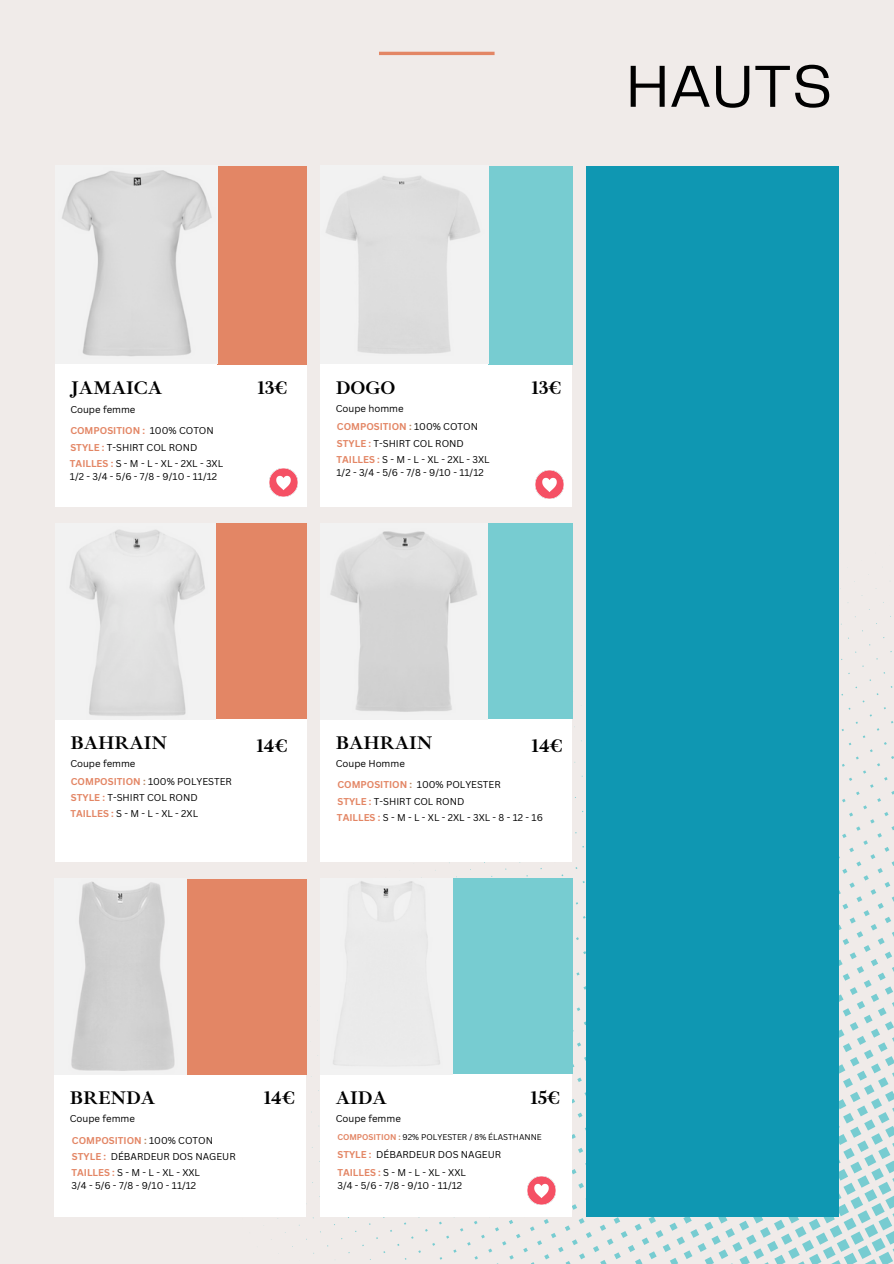
<style>
.page{position:relative;width:894px;height:1264px;background:#fff}
.page>*{position:absolute;margin:0;border:0;box-sizing:border-box;transform-origin:0 0}
.t1{font:61.5px "Telegraf";color:#000}
.t2{font:700 18.75px "Ibarra Real Nova";color:#000}
.t3{font:9.6px/12.9px "Canva Sans";color:#000}
.t4{font:700 9.6px "Canva Sans";color:#e38665}
.t5{font:8.1px "Canva Sans";color:#000}
.s1{font-weight:400;color:#000}
.s2{font-weight:700;color:#e38665}
.s3{color:#b68763}
.s4{font-weight:700;color:#b68763}
</style>
<div class="page">
<div style="left:0;top:0;width:893px;height:1263px;background:#f0ebe9"></div>
<div style="left:55px;top:364px;width:252px;height:143px;background:#fff"></div>
<svg style="left:235px;top:505px;width:658px;height:758px"></svg>
<div style="left:55px;top:719px;width:252px;height:142px;background:#fff"></div>
<div style="left:320px;top:364px;width:252px;height:143px;background:#fff"></div>
<div style="left:320px;top:719px;width:252px;height:142px;background:#fff"></div>
<div style="left:55px;top:1074px;width:251px;height:142px;background:#fff"></div>
<div style="left:320px;top:1074px;width:252px;height:142px;background:#fff"></div>
<hr style="left:379px;top:52px;width:115px;height:3px;background:#e38665">
<div style="left:217px;top:166px;width:90px;height:198px;background:#e38665"></div>
<div style="left:215px;top:523px;width:92px;height:196px;background:#e38665"></div>
<div style="left:186px;top:878px;width:120px;height:196px;background:#e38665"></div>
<div style="left:451px;top:878px;width:121px;height:196px;background:#77ccd1"></div>
<div style="left:488px;top:166px;width:84px;height:198px;background:#77ccd1"></div>
<div style="left:487px;top:523px;width:85px;height:196px;background:#77ccd1"></div>
<img style="left:326px;top:176px;width:154px;height:178px">
<img style="left:320px;top:523px;width:167px;height:196px">
<img style="left:69px;top:530px;width:136px;height:186px">
<img style="left:62px;top:170px;width:150px;height:186px">
<img style="left:71px;top:882px;width:104px;height:189px">
<img style="left:320px;top:878px;width:132px;height:196px">
<img style="left:535px;top:470px;width:28px;height:28px">
<img style="left:269px;top:468px;width:29px;height:28px">
<img style="left:527px;top:1176px;width:28px;height:28px">
<div style="left:586px;top:166px;width:252px;height:1050px;background:#0f97b2"></div>
<p class="t1" style="left:626px;top:60px;width:207px">HAUTS</p>
<h4 class="t2" style="left:70px;top:376px;width:93px">JAMAICA</h4>
<h3 class="t2" style="left:257px;top:376px;width:31px">13€</h3>
<h3 class="t2" style="left:531px;top:376px;width:31px">13€</h3>
<h2 class="t2" style="left:335px;top:376px;width:61px">DOGO</h2>
<h3 class="t3" style="left:70px;top:402px;width:67px">Coupe femme</h3>
<h3 class="t4" style="left:70px;top:424px;width:145px">COMPOSITION : <span class="s1">100% COTON</span></h3>
<h3 class="t3" style="left:70px;top:440px;width:128px"><span class="s2">STYLE :</span> T-SHIRT COL ROND</h3>
<h2 class="t3" style="left:335px;top:402px;width:69px">Coupe homme</h2>
<p class="t4" style="left:337px;top:420px;width:143px">COMPOSITION <span class="s3">:</span> <span class="s1">100% COTON</span></p>
<h2 class="t3" style="left:337px;top:436px;width:128px"><span class="s2">STYLE :</span> T-SHIRT COL ROND</h2>
<h3 class="t3" style="left:70px;top:456px;width:155px"><span class="s2">TAILLES :</span> S - M - L - XL - 2XL - 3XL<br>1/2 - 3/4 - 5/6 - 7/8 - 9/10 - 11/12</h3>
<h3 class="t3" style="left:336px;top:452px;width:155px"><span class="s2">TAILLES :</span> S - M - L - XL - 2XL - 3XL<br>1/2 - 3/4 - 5/6 - 7/8 - 9/10 - 11/12</h3>
<h2 class="t2" style="left:70px;top:730px;width:98px">BAHRAIN</h2>
<p class="t2" style="left:256px;top:734px;width:32px">14€</p>
<h4 class="t2" style="left:335px;top:730px;width:98px">BAHRAIN</h4>
<p class="t3" style="left:70px;top:757px;width:67px">Coupe femme</p>
<h2 class="t3" style="left:335px;top:757px;width:71px">Coupe Homme</h2>
<h3 class="t3" style="left:71px;top:774px;width:162px"><span class="s2">COMPOSITION</span> <span class="s4">:</span> 100% POLYESTER</h3>
<h2 class="t4" style="left:337px;top:778px;width:76px">COMPOSITION <span class="s3">:</span></h2>
<h4 class="t3" style="left:417px;top:778px;width:85px">100% POLYESTER</h4>
<h2 class="t3" style="left:71px;top:791px;width:128px"><span class="s2">STYLE :</span> T-SHIRT COL ROND</h2>
<p class="t3" style="left:337px;top:794px;width:128px"><span class="s2">STYLE :</span> T-SHIRT COL ROND</p>
<h3 class="t2" style="left:531px;top:734px;width:32px">14€</h3>
<p class="t3" style="left:70px;top:807px;width:129px"><span class="s2">TAILLES :</span> S - M - L - XL - 2XL</p>
<h3 class="t3" style="left:337px;top:810px;width:207px"><span class="s2">TAILLES :</span> S - M - L - XL - 2XL - 3XL - 8 - 12 - 16</h3>
<p class="t2" style="left:264px;top:1085px;width:32px">14€</p>
<p class="t2" style="left:530px;top:1085px;width:31px">15€</p>
<h3 class="t2" style="left:70px;top:1085px;width:87px">BRENDA</h3>
<h3 class="t2" style="left:335px;top:1085px;width:53px">AIDA</h3>
<h4 class="t3" style="left:70px;top:1112px;width:67px">Coupe femme</h4>
<p class="t3" style="left:335px;top:1112px;width:67px">Coupe femme</p>
<h3 class="t4" style="left:72px;top:1133px;width:143px">COMPOSITION <span class="s3">:</span> <span class="s1">100% COTON</span></h3>
<h3 class="t5" style="left:337px;top:1131px;width:206px"><span class="s2">COMPOSITION</span> <span class="s4">:</span> 92% POLYESTER / 8% ÉLASTHANNE</h3>
<h2 class="t4" style="left:72px;top:1149px;width:36px">STYLE :</h2>
<h4 class="t3" style="left:111px;top:1149px;width:126px">DÉBARDEUR DOS NAGEUR</h4>
<h3 class="t4" style="left:337px;top:1147px;width:36px">STYLE :</h3>
<h3 class="t3" style="left:376px;top:1147px;width:126px">DÉBARDEUR DOS NAGEUR</h3>
<h2 class="t3" style="left:71px;top:1165px;width:130px"><span class="s2">TAILLES :</span> S - M - L - XL - XXL<br>3/4 - 5/6 - 7/8 - 9/10 - 11/12</h2>
<p class="t3" style="left:337px;top:1165px;width:130px"><span class="s2">TAILLES :</span> S - M - L - XL - XXL<br>3/4 - 5/6 - 7/8 - 9/10 - 11/12</p>
</div>
